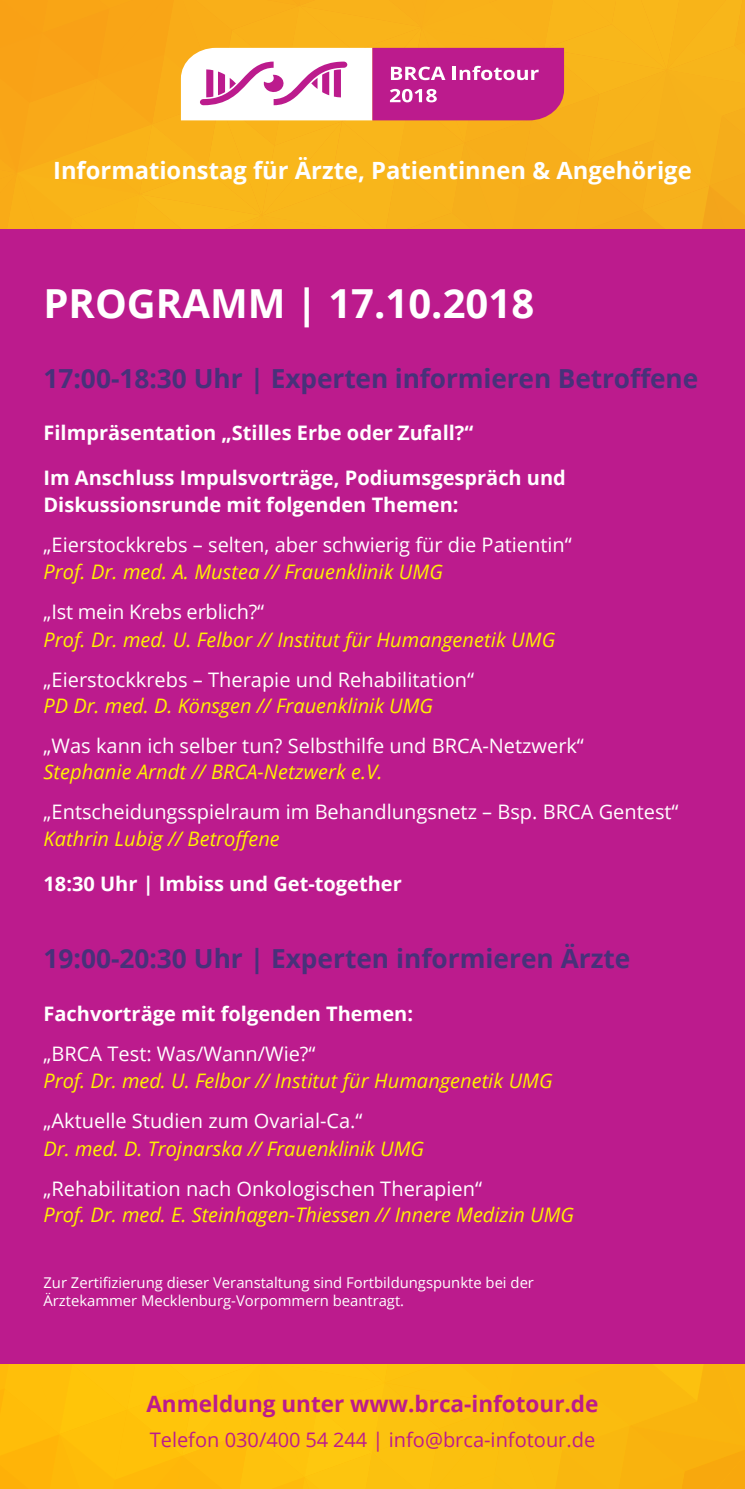
<style>
.page{position:relative;width:745px;height:1489px;background:#fff}
.page>*{position:absolute;margin:0;border:0;box-sizing:border-box;transform-origin:0 0}
.t1{font:700 40px "Open Sans";color:#fff}
.t2{font:700 26.25px "Open Sans";color:#48317a}
.t3{font:700 23.75px "Open Sans";color:#fff}
.t4{font:700 22.5px "Open Sans";color:#bc1b8d}
.t5{font:20px "Open Sans";color:#fff}
.t6{font:italic 20px "Open Sans";letter-spacing:.005em;color:#fff101}
.t7{font:700 20px/26.2px "Open Sans";color:#fff}
.t8{font:20px "Open Sans";color:#bc1b8d}
.t9{font:14.75px/17.8px "Open Sans";color:#fff}
</style>
<div class="page">
<div style="left:0;top:1363px;width:744px;height:125px;background:linear-gradient(to bottom,#fdc20d,#fcba0d)"></div>
<div style="left:0;top:229px;width:744px;height:1134px;background:#bc1b8d"></div>
<svg style="left:0;top:0;width:744px;height:229px;background:#f3a934"></svg>
<p class="t3" style="left:53px;top:153px;width:639px">Informationstag für Ärzte, Patientinnen &amp; Angehörige</p>
<h1 class="t1" style="left:43px;top:275px;width:492px">PROGRAMM | 17.10.2018</h1>
<h2 class="t2" style="left:43px;top:360px;width:655px">17:00-18:30 Uhr | Experten informieren Betroffene</h2>
<p class="t7" style="left:43px;top:419px;width:431px">Filmpräsentation „Stilles Erbe oder Zufall?“</p>
<p class="t7" style="left:43px;top:464px;width:523px">Im Anschluss Impulsvorträge, Podiumsgespräch und<br>Diskussionsrunde mit folgenden Themen:</p>
<p class="t5" style="left:43px;top:530px;width:529px">„Eierstockkrebs – selten, aber schwierig für die Patientin“</p>
<p class="t6" style="left:43px;top:558px;width:401px">Prof. Dr. med. A. Mustea // Frauenklinik UMG</p>
<p class="t5" style="left:43px;top:598px;width:222px">„Ist mein Krebs erblich?“</p>
<p class="t6" style="left:43px;top:625px;width:513px">Prof. Dr. med. U. Felbor // Institut für Humangenetik UMG</p>
<p class="t5" style="left:43px;top:665px;width:432px">„Eierstockkrebs – Therapie und Rehabilitation“</p>
<p class="t6" style="left:43px;top:692px;width:391px">PD Dr. med. D. Könsgen // Frauenklinik UMG</p>
<p class="t5" style="left:43px;top:732px;width:541px">„Was kann ich selber tun? Selbsthilfe und BRCA-Netzwerk“</p>
<p class="t6" style="left:43px;top:758px;width:340px">Stephanie Arndt // BRCA-Netzwerk e.V.</p>
<p class="t5" style="left:43px;top:798px;width:636px">„Entscheidungsspielraum im Behandlungsnetz – Bsp. BRCA Gentest“</p>
<p class="t6" style="left:43px;top:824px;width:238px">Kathrin Lubig // Betroffene</p>
<p class="t7" style="left:43px;top:869px;width:359px">18:30 Uhr | Imbiss und Get-together</p>
<h2 class="t2" style="left:43px;top:940px;width:588px">19:00-20:30 Uhr | Experten informieren Ärzte</h2>
<p class="t7" style="left:43px;top:999px;width:371px">Fachvorträge mit folgenden Themen:</p>
<p class="t5" style="left:43px;top:1039px;width:273px">„BRCA Test: Was/Wann/Wie?“</p>
<p class="t6" style="left:43px;top:1067px;width:510px">Prof. Dr. med. U. Felbor // Institut für Humangenetik UMG</p>
<p class="t5" style="left:43px;top:1107px;width:320px">„Aktuelle Studien zum Ovarial-Ca.“</p>
<p class="t6" style="left:43px;top:1134px;width:382px">Dr. med. D. Trojnarska // Frauenklinik UMG</p>
<p class="t5" style="left:43px;top:1174px;width:440px">„Rehabilitation nach Onkologischen Therapien“</p>
<p class="t6" style="left:43px;top:1200px;width:532px">Prof. Dr. med. E. Steinhagen-Thiessen // Innere Medizin UMG</p>
<p class="t9" style="left:43px;top:1273px;width:491px">Zur Zertifizierung dieser Veranstaltung sind Fortbildungspunkte bei der<br>Ärztekammer Mecklenburg-Vorpommern beantragt.</p>
<p class="t4" style="left:146px;top:1387px;width:453px">Anmeldung unter www.brca-infotour.de</p>
<p class="t8" style="left:150px;top:1426px;width:447px">Telefon 030/400 54 244 | info@brca-infotour.de</p>
</div>
